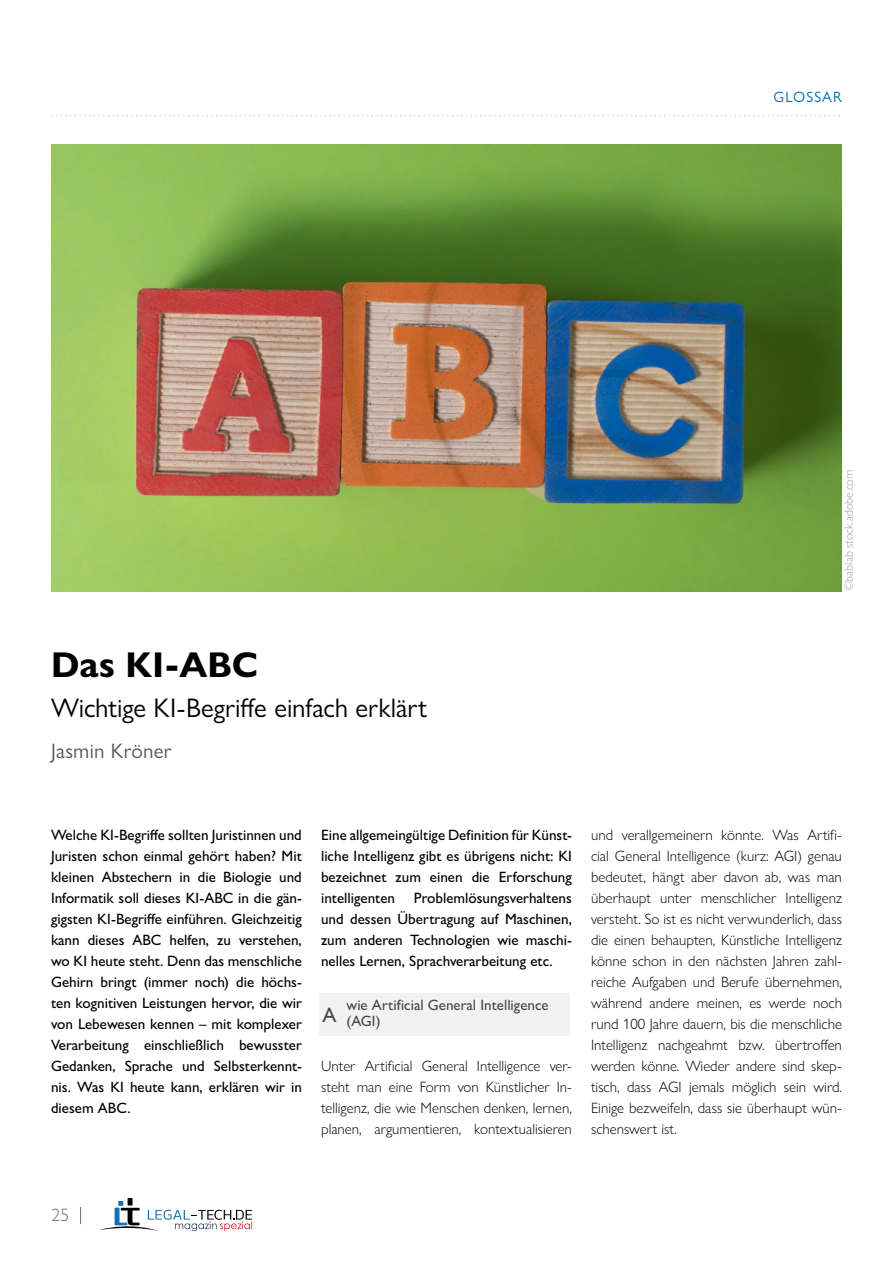
<style>
.page{position:relative;width:893px;height:1263px;background:#fff}
.page>*{position:absolute;margin:0;border:0;box-sizing:border-box;transform-origin:0 0}
.t1{font:700 36px "Gill Sans Nova";letter-spacing:.005em;color:#000}
.t2{font:27px "Gill Sans Nova";color:#000}
.t3{font:21px "Gill Sans Nova";letter-spacing:.01em;color:#565655}
.t4{font:300 18px "Gill Sans Nova";color:#6e6e6e}
.t5{font:500 15px/21px "Gill Sans Nova";color:#000;text-align:justify}
.t6{font:300 15px/21px "Gill Sans Nova";color:#000;text-align:justify}
.t7{font:500 15px/16.5px "Gill Sans Nova";color:#484847}
.t8{font:15px "Gill Sans Nova";letter-spacing:.07em;color:#006fb5}
.t9{font:300 12px "Gill Sans Nova";color:#9c9c9d}
</style>
<div class="page">
<svg style="left:100px;top:1198px;width:152px;height:33px"></svg>
<svg style="left:80px;top:1207px;width:1px;height:17px"></svg>
<img style="left:51px;top:145px;width:791px;height:446px">
<svg style="left:52px;top:115px;width:788px;height:1px"></svg>
<div style="left:319px;top:993px;width:251px;height:42px;background:#f2f2f2"></div>
<p class="t8" style="left:774px;top:88px;width:70px">GLOSSAR</p>
<h1 class="t1" style="left:51px;top:642px;width:209px">Das KI-ABC</h1>
<h2 class="t2" style="left:51px;top:692px;width:378px">Wichtige KI-Begriffe einfach erklärt</h2>
<h3 class="t3" style="left:51px;top:738px;width:122px">Jasmin Kröner</h3>
<p class="t9" style="left:841px;top:591px;width:123px;rotate:-90deg">©bablab stock.adobe.com</p>
<p class="t5" style="left:51px;top:824px;width:252px">Welche KI-Begriffe sollten Juristinnen und Juristen schon einmal gehört haben? Mit kleinen Abstechern in die Biologie und Informatik soll dieses KI-ABC in die gän&shy;gigsten KI-Begriffe einführen. Gleichzeitig kann dieses ABC helfen, zu verstehen, wo KI heute steht. Denn das menschliche Gehirn bringt (immer noch) die höchs&shy;ten kognitiven Leistungen hervor, die wir von Lebewesen kennen – mit komplexer Verarbeitung einschließlich bewusster Gedanken, Sprache und Selbsterkennt&shy;nis. Was KI heute kann, erklären wir in diesem ABC.</p>
<p class="t6" style="left:591px;top:824px;width:252px">und verallgemeinern könnte. Was Artifi&shy;cial General Intelligence (kurz: AGI) genau bedeutet, hängt aber davon ab, was man überhaupt unter menschlicher Intelligenz versteht. So ist es nicht verwunderlich, dass die einen behaupten, Künstliche Intelligenz könne schon in den nächsten Jahren zahl&shy;reiche Aufgaben und Berufe übernehmen, während andere meinen, es werde noch rund 100 Jahre dauern, bis die menschliche Intelligenz nachgeahmt bzw. übertroffen werden könne. Wieder andere sind skep&shy;tisch, dass AGI jemals möglich sein wird.<br>Einige bezweifeln, dass sie überhaupt wün&shy;schenswert ist.</p>
<p class="t5" style="left:321px;top:824px;width:252px">Eine allgemeingültige Definition für Künst&shy;liche Intelligenz gibt es übrigens nicht: KI bezeichnet zum einen die Erforschung intelligenten Problemlösungsverhaltens und dessen Übertragung auf Maschinen, zum anderen Technologien wie maschi&shy;nelles Lernen, Sprachverarbeitung etc.</p>
<p class="t7" style="left:323px;top:996px;width:228px;text-indent:24px">wie Artificial General Intelligence<br><sup>A</sup> (AGI)</p>
<p class="t6" style="left:321px;top:1055px;width:252px">Unter Artificial General Intelligence ver&shy;steht man eine Form von Künstlicher In&shy;telligenz, die wie Menschen denken, lernen, planen, argumentieren, kontextualisieren</p>
<p class="t4" style="left:51px;top:1204px;width:19px">25</p>
</div>
